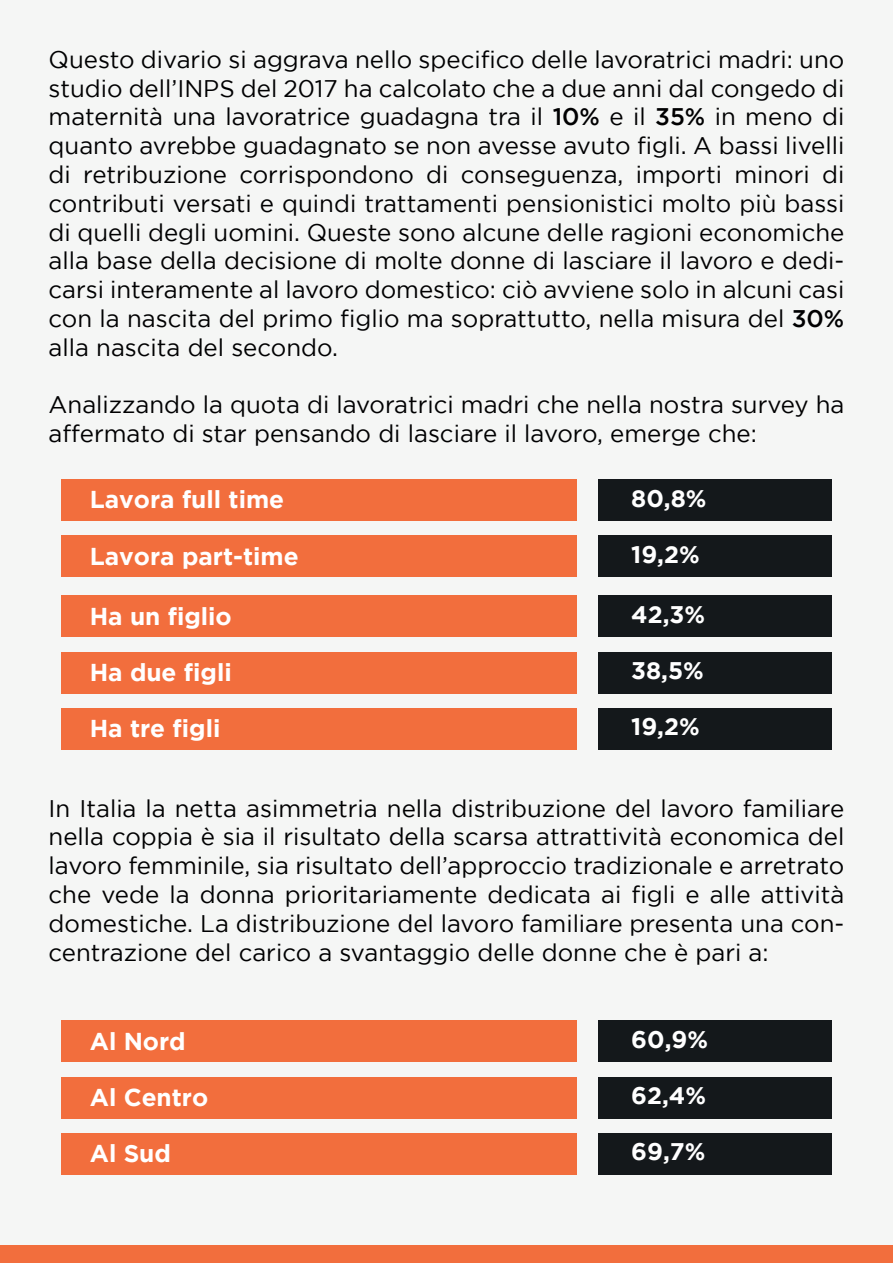
<style>
.page{position:relative;width:893px;height:1263px;background:#f5f6f5}
.page>*{position:absolute;margin:0;border:0;box-sizing:border-box;transform-origin:0 0}
.t1{font:700 24.45px "Gotham";color:#fff}
.t2{font:24px/28.8px "Gotham";color:#000001;text-align:justify}
.t3{font:700 24px "Gotham";color:#fff}
.s1{font-weight:500}
</style>
<div class="page">
<div style="left:0;top:1245px;width:893px;height:18px;background:#f26e3d"></div>
<div style="left:61px;top:479px;width:516px;height:42px;background:#f26e3d"></div>
<div style="left:599px;top:479px;width:233px;height:42px;background:#14181b"></div>
<div style="left:61px;top:535px;width:516px;height:42px;background:#f26e3d"></div>
<div style="left:599px;top:535px;width:233px;height:42px;background:#14181b"></div>
<div style="left:61px;top:595px;width:516px;height:42px;background:#f26e3d"></div>
<div style="left:599px;top:595px;width:233px;height:42px;background:#14181b"></div>
<div style="left:61px;top:652px;width:516px;height:41px;background:#f26e3d"></div>
<div style="left:599px;top:652px;width:233px;height:41px;background:#14181b"></div>
<div style="left:61px;top:708px;width:516px;height:42px;background:#f26e3d"></div>
<div style="left:599px;top:708px;width:233px;height:42px;background:#14181b"></div>
<div style="left:61px;top:1020px;width:516px;height:42px;background:#f26e3d"></div>
<div style="left:599px;top:1020px;width:233px;height:42px;background:#14181b"></div>
<div style="left:61px;top:1076px;width:516px;height:42px;background:#f26e3d"></div>
<div style="left:599px;top:1076px;width:233px;height:42px;background:#14181b"></div>
<div style="left:61px;top:1133px;width:516px;height:42px;background:#f26e3d"></div>
<div style="left:599px;top:1133px;width:233px;height:42px;background:#14181b"></div>
<p class="t2" style="left:49px;top:46px;width:797px">Questo divario si aggrava nello specifico delle lavoratrici madri: uno studio dell’INPS del 2017 ha calcolato che a due anni dal congedo di maternità una lavoratrice guadagna tra il <span class="s1">10%</span> e il <span class="s1">35%</span> in meno di quanto avrebbe guadagnato se non avesse avuto figli. A bassi livelli di retribuzione corrispondono di conseguenza, importi minori di contributi versati e quindi trattamenti pensionistici molto più bassi di quelli degli uomini. Queste sono alcune delle ragioni economiche alla base della decisione di molte donne di lasciare il lavoro e dedi&shy;carsi interamente al lavoro domestico: ciò avviene solo in alcuni casi con la nascita del primo figlio ma soprattutto, nella misura del <span class="s1">30% </span>alla nascita del secondo.</p>
<p class="t2" style="left:49px;top:392px;width:797px">Analizzando la quota di lavoratrici madri che nella nostra survey ha affermato di star pensando di lasciare il lavoro, emerge che:</p>
<p class="t1" style="left:90px;top:489px;width:196px">Lavora full time</p>
<p class="t3" style="left:631px;top:488px;width:77px">80,8%</p>
<p class="t1" style="left:90px;top:546px;width:210px">Lavora part-time</p>
<p class="t3" style="left:631px;top:544px;width:70px">19,2%</p>
<p class="t1" style="left:90px;top:606px;width:143px">Ha un figlio</p>
<p class="t3" style="left:631px;top:604px;width:75px">42,3%</p>
<p class="t1" style="left:90px;top:662px;width:144px">Ha due figli</p>
<p class="t3" style="left:631px;top:660px;width:74px">38,5%</p>
<p class="t1" style="left:90px;top:718px;width:132px">Ha tre figli</p>
<p class="t3" style="left:631px;top:717px;width:70px">19,2%</p>
<p class="t2" style="left:49px;top:795px;width:797px">In Italia la netta asimmetria nella distribuzione del lavoro familiare nella coppia è sia il risultato della scarsa attrattività economica del lavoro femminile, sia risultato dell’approccio tradizionale e arretrato che vede la donna prioritariamente dedicata ai figli e alle attività domestiche. La distribuzione del lavoro familiare presenta una con&shy;centrazione del carico a svantaggio delle donne che è pari a:</p>
<p class="t1" style="left:90px;top:1031px;width:98px">Al Nord</p>
<p class="t3" style="left:631px;top:1029px;width:78px">60,9%</p>
<p class="t1" style="left:90px;top:1087px;width:120px">Al Centro</p>
<p class="t3" style="left:631px;top:1085px;width:76px">62,4%</p>
<p class="t1" style="left:90px;top:1143px;width:83px">Al Sud</p>
<p class="t3" style="left:631px;top:1142px;width:76px">69,7%</p>
</div>
